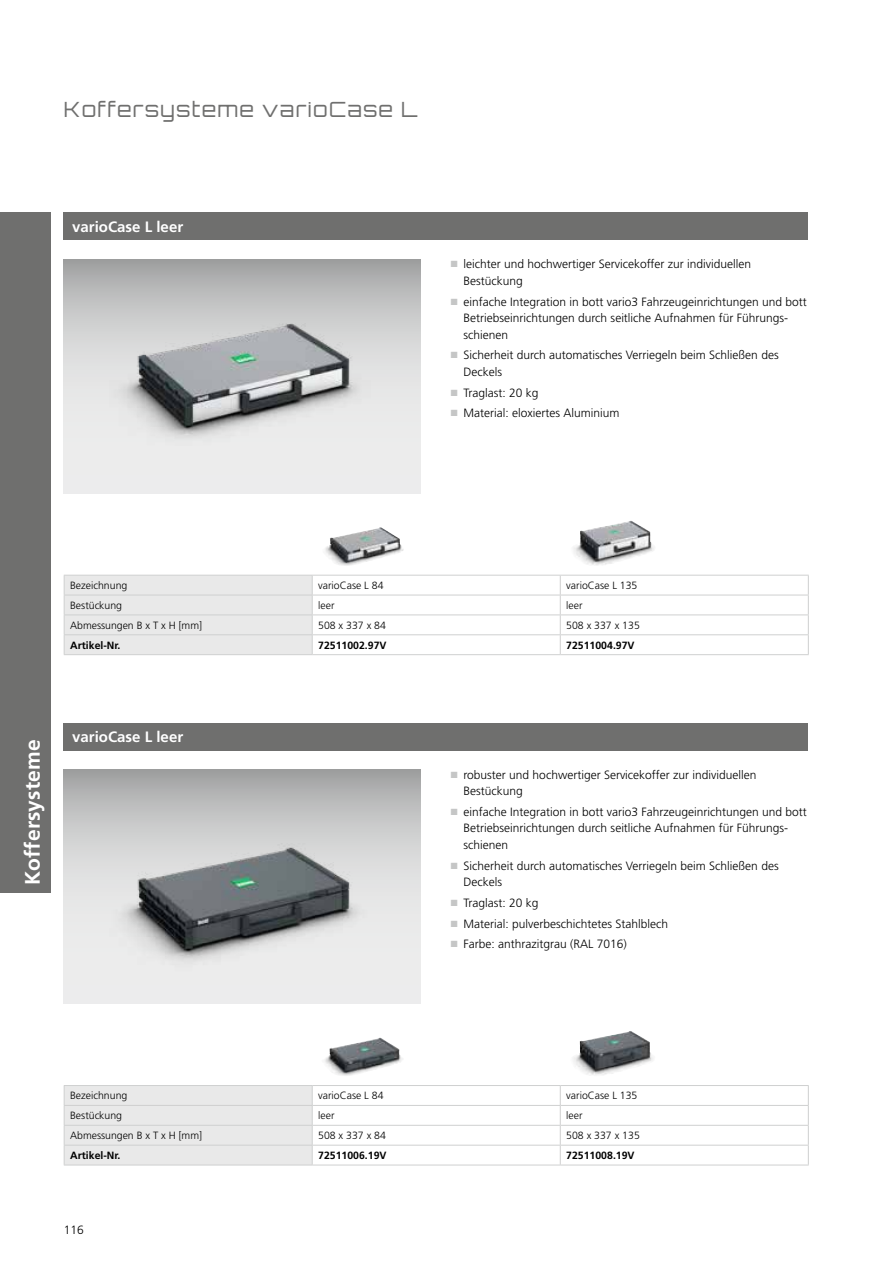
<style>
.page{position:relative;width:893px;height:1263px;background:#fff}
.page>*{position:absolute;margin:0;border:0;box-sizing:border-box;transform-origin:0 0}
.t1{font:300 21px "Orbitron CE";letter-spacing:.06em;color:#6f6f6e}
.t2{font:700 21px "Frutiger LT Pro";letter-spacing:.01em;color:#fff}
.t3{font:700 15px "Frutiger LT Pro";color:#fff}
.t4{font:300 12px/16.5px "Frutiger LT Pro";color:#000}
.t5{font:300 10.5px "Frutiger LT Pro";color:#000}
.t6{font:700 10.5px "Frutiger LT Pro";color:#000}
.s1{color:#c5c6c6}
</style>
<div class="page">
<svg style="left:64px;top:259px;width:357px;height:234px;background:#e4e4e4"></svg>
<img style="left:72px;top:259px;width:324px;height:200px">
<svg style="left:64px;top:770px;width:357px;height:233px;background:#e1e1e2"></svg>
<img style="left:72px;top:770px;width:324px;height:213px">
<div style="left:0;top:213px;width:51px;height:680px;background:#6f6f6e"></div>
<hr style="left:312px;top:575px;width:248px;height:1px;background:#cfd0d0">
<hr style="left:560px;top:575px;width:249px;height:1px;background:#cfd0d0">
<hr style="left:312px;top:595px;width:248px;height:1px;background:#cfd0d0">
<hr style="left:560px;top:595px;width:249px;height:1px;background:#cfd0d0">
<hr style="left:312px;top:614px;width:248px;height:1px;background:#cfd0d0">
<hr style="left:560px;top:614px;width:249px;height:1px;background:#cfd0d0">
<hr style="left:312px;top:634px;width:248px;height:1px;background:#cfd0d0">
<svg style="left:64px;top:575px;width:249px;height:80px;background:#e7e7e7"></svg>
<hr style="left:312px;top:654px;width:248px;height:1px;background:#cfd0d0">
<hr style="left:560px;top:634px;width:249px;height:1px;background:#cfd0d0">
<svg style="left:560px;top:575px;width:1px;height:79px"></svg>
<svg style="left:808px;top:575px;width:1px;height:79px"></svg>
<hr style="left:560px;top:654px;width:249px;height:1px;background:#cfd0d0">
<img style="left:330px;top:527px;width:51px;height:18px">
<img style="left:579px;top:520px;width:52px;height:24px">
<div style="left:64px;top:213px;width:744px;height:27px;background:#6f6f6e"></div>
<hr style="left:312px;top:1085px;width:248px;height:1px;background:#cfd0d0">
<hr style="left:560px;top:1085px;width:249px;height:1px;background:#cfd0d0">
<hr style="left:312px;top:1105px;width:248px;height:1px;background:#cfd0d0">
<hr style="left:560px;top:1105px;width:249px;height:1px;background:#cfd0d0">
<hr style="left:312px;top:1125px;width:248px;height:1px;background:#cfd0d0">
<hr style="left:560px;top:1125px;width:249px;height:1px;background:#cfd0d0">
<hr style="left:64px;top:1165px;width:248px;height:1px;background:#cfd0d0">
<hr style="left:312px;top:1145px;width:248px;height:1px;background:#cfd0d0">
<svg style="left:64px;top:1085px;width:249px;height:80px;background:#e7e7e7"></svg>
<hr style="left:312px;top:1165px;width:248px;height:1px;background:#cfd0d0">
<hr style="left:560px;top:1145px;width:249px;height:1px;background:#cfd0d0">
<svg style="left:560px;top:1086px;width:1px;height:79px"></svg>
<svg style="left:808px;top:1086px;width:1px;height:79px"></svg>
<hr style="left:560px;top:1165px;width:249px;height:1px;background:#cfd0d0">
<img style="left:329px;top:1037px;width:51px;height:18px">
<img style="left:579px;top:1031px;width:52px;height:23px">
<div style="left:64px;top:723px;width:744px;height:27px;background:#6f6f6e"></div>
<h1 class="t1" style="left:64px;top:97px;width:355px">Koffersysteme varioCase L</h1>
<p class="t3" style="left:72px;top:218px;width:112px">varioCase L leer</p>
<p class="t4" style="left:463px;top:256px;width:289px;text-indent:-13px"><span class="s1">■</span> leichter und hochwertiger Servicekoffer zur individuellen<br>Bestückung</p>
<p class="t4" style="left:463px;top:293px;width:345px;text-indent:-13px"><span class="s1">■</span> einfache Integration in bott vario3 Fahrzeugeinrichtungen und bott<br>Betriebseinrichtungen durch seitliche Aufnahmen für Führungs&shy;schienen</p>
<p class="t4" style="left:463px;top:347px;width:317px;text-indent:-13px"><span class="s1">■</span> Sicherheit durch automatisches Verriegeln beim Schließen des<br>Deckels</p>
<p class="t4" style="left:451px;top:384px;width:89px"><span class="s1">■</span> Traglast: 20 kg</p>
<p class="t4" style="left:451px;top:405px;width:170px"><span class="s1">■</span> Material: eloxiertes Aluminium</p>
<p class="t5" style="left:70px;top:579px;width:59px">Bezeichnung</p>
<p class="t5" style="left:318px;top:579px;width:67px">varioCase L 84</p>
<p class="t5" style="left:566px;top:579px;width:73px">varioCase L 135</p>
<p class="t5" style="left:70px;top:599px;width:53px">Bestückung</p>
<p class="t5" style="left:318px;top:599px;width:18px">leer</p>
<p class="t5" style="left:566px;top:599px;width:18px">leer</p>
<p class="t5" style="left:70px;top:619px;width:133px">Abmessungen B x T x H [mm]</p>
<p class="t5" style="left:318px;top:619px;width:69px">508 x 337 x 84</p>
<p class="t5" style="left:566px;top:619px;width:75px">508 x 337 x 135</p>
<p class="t6" style="left:70px;top:639px;width:52px">Artikel-Nr.</p>
<p class="t6" style="left:318px;top:639px;width:70px">72511002.97V</p>
<p class="t6" style="left:566px;top:639px;width:70px">72511004.97V</p>
<h1 class="t2" style="left:20px;top:885px;width:147px;rotate:-90deg">Koffersysteme</h1>
<p class="t3" style="left:72px;top:728px;width:112px">varioCase L leer</p>
<p class="t4" style="left:463px;top:766px;width:294px;text-indent:-13px"><span class="s1">■</span> robuster und hochwertiger Servicekoffer zur individuellen<br>Bestückung</p>
<p class="t4" style="left:463px;top:804px;width:345px;text-indent:-13px"><span class="s1">■</span> einfache Integration in bott vario3 Fahrzeugeinrichtungen und bott<br>Betriebseinrichtungen durch seitliche Aufnahmen für Führungs&shy;schienen</p>
<p class="t4" style="left:463px;top:857px;width:317px;text-indent:-13px"><span class="s1">■</span> Sicherheit durch automatisches Verriegeln beim Schließen des<br>Deckels</p>
<p class="t4" style="left:451px;top:895px;width:89px"><span class="s1">■</span> Traglast: 20 kg</p>
<p class="t4" style="left:451px;top:915px;width:219px"><span class="s1">■</span> Material: pulverbeschichtetes Stahlblech</p>
<p class="t4" style="left:451px;top:936px;width:178px"><span class="s1">■</span> Farbe: anthrazitgrau (RAL 7016)</p>
<p class="t5" style="left:70px;top:1090px;width:59px">Bezeichnung</p>
<p class="t5" style="left:318px;top:1090px;width:67px">varioCase L 84</p>
<p class="t5" style="left:566px;top:1090px;width:73px">varioCase L 135</p>
<p class="t5" style="left:70px;top:1109px;width:53px">Bestückung</p>
<p class="t5" style="left:318px;top:1109px;width:18px">leer</p>
<p class="t5" style="left:566px;top:1109px;width:18px">leer</p>
<p class="t5" style="left:70px;top:1129px;width:133px">Abmessungen B x T x H [mm]</p>
<p class="t5" style="left:318px;top:1129px;width:69px">508 x 337 x 84</p>
<p class="t5" style="left:566px;top:1129px;width:75px">508 x 337 x 135</p>
<p class="t6" style="left:70px;top:1149px;width:52px">Artikel-Nr.</p>
<p class="t6" style="left:318px;top:1149px;width:70px">72511006.19V</p>
<p class="t6" style="left:566px;top:1149px;width:70px">72511008.19V</p>
<p class="t4" style="left:64px;top:1221px;width:22px">116</p>
</div>
